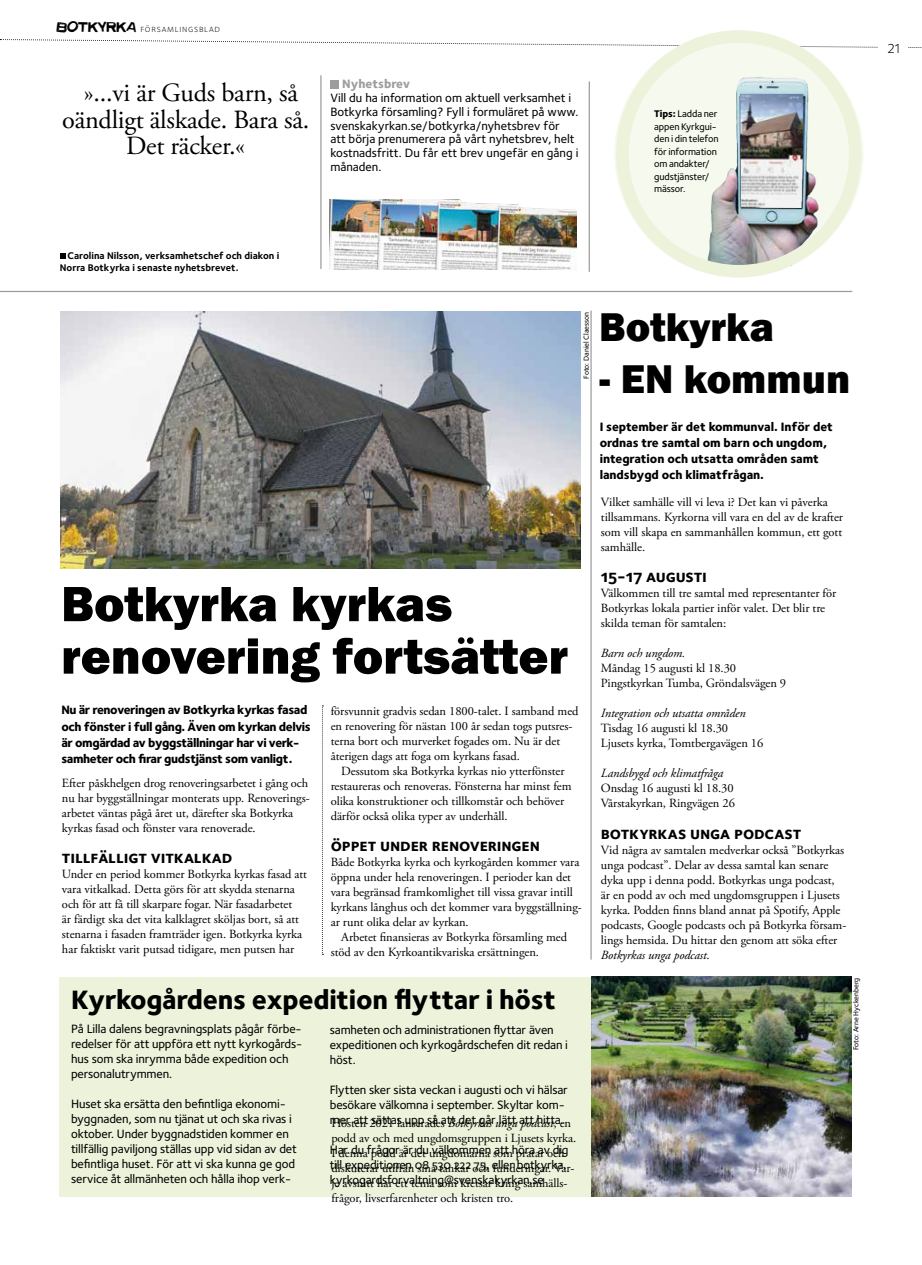
<style>
.page{position:relative;width:922px;height:1265px;background:#fff}
.page>*{position:absolute;margin:0;border:0;box-sizing:border-box;transform-origin:0 0}
.t1{font:800 51.25px/52.5px "Franklin Gothic";color:#000}
.t2{font:800 41.25px "Franklin Gothic";color:#000}
.t3{font:27.5px "Foundry Sterling Extra Bold OSF";letter-spacing:-.01em;color:#000}
.t4{font:26.25px/26.2px "Adobe Garamond Pro";letter-spacing:-.01em;color:#000;text-align:center}
.t5{font:17.5px "Foundry Sterling Bold Expert";letter-spacing:-.01em;color:#000}
.t6{font:17.5px "Foundry Sterling Light OSF";color:#000}
.t7{font:12.5px/15px "Adobe Garamond Pro";letter-spacing:-.005em;color:#000}
.t8{font:12.5px/15px "Foundry Sterling Medium OSF";letter-spacing:-.01em;color:#000}
.t9{font:12.5px/16.2px "Foundry Sterling Extra Bold OSF";letter-spacing:-.03em;color:#000}
.t10{font:12.5px/16.2px "Foundry Sterling Extra Bold OSF";letter-spacing:-.005em;color:#000}
.t11{font:italic 12.5px "Adobe Garamond Pro";letter-spacing:-.005em;color:#000}
.t12{font:12.5px "Foundry Sterling Extra Bold OSF";color:#9d9d9c}
.t13{font:10px/12.5px "Foundry Sterling Medium OSF";letter-spacing:-.01em;color:#000}
.t14{font:10px/12px "Foundry Sterling Bold OSF";color:#000}
.t15{font:10px "Foundry Sterling Light Expert";letter-spacing:.075em;color:#000}
.t16{font:7.5px "Foundry Sterling Medium OSF";color:#000}
.s1{font-family:"Crafty One";font-size:15px}
.s2{font-family:"Foundry Sterling Extra Bold OSF"}
.s3{font-style:italic}
</style>
<div class="page">
<svg style="left:0;top:39px;width:922px;height:9px"></svg>
<div style="left:877px;top:36px;width:30px;height:25px;background:#fff"></div>
<div style="left:59px;top:977px;width:791px;height:220px;background:#ecf3da"></div>
<hr style="left:0;top:291px;width:852px;height:1px;background:#9d9d9c">
<hr style="left:590px;top:311px;width:1px;height:649px;background:#9d9d9c">
<hr style="left:588px;top:81px;width:1px;height:191px;background:#9d9d9c">
<svg style="left:614px;top:30px;width:249px;height:247px;background:#f3f7e8"></svg>
<img style="left:674px;top:33px;width:189px;height:232px">
<img style="left:739px;top:94px;width:64px;height:115px">
<div style="left:616px;top:30px;width:245px;height:247px;border:12px solid #ecf3da;border-radius:50%"></div>
<hr style="left:320px;top:75px;width:1px;height:194px;background:#9d9d9c">
<img style="left:330px;top:200px;width:246px;height:69px">
<div style="left:330px;top:80px;width:9px;height:8px;background:#9d9d9c"></div>
<svg style="left:60px;top:254px;width:5px;height:5px"></svg>
<svg style="left:322px;top:706px;width:1px;height:249px"></svg>
<img style="left:60px;top:311px;width:520px;height:258px">
<img style="left:591px;top:977px;width:259px;height:220px">
<p class="t15" style="left:56px;top:23px;width:165px"><span class="s1">BOTKYRKA</span> församlingsblad</p>
<h3 class="t4" style="left:62px;top:81px;width:248px">»...vi är Guds barn, så oändligt älskade. Bara så.<br>Det räcker.«</h3>
<p class="t12" style="left:342px;top:76px;width:69px">Nyhetsbrev</p>
<p class="t8" style="left:330px;top:91px;width:249px;line-height:13.8px">Vill du ha information om aktuell verksamhet i Botkyrka församling? Fyll i formuläret på www. svenskakyrkan.se/botkyrka/nyhetsbrev för<br>att börja prenumerera på vårt nyhetsbrev, helt kostnadsfritt. Du får ett brev ungefär en gång i månaden.</p>
<p class="t13" style="left:654px;top:108px;width:66px"><span class="s2">Tips:</span> Ladda ner appen Kyrkgui&shy;den i din telefon för information om andakter/ gudstjänster/ mässor.</p>
<p class="t14" style="left:60px;top:250px;width:221px;text-indent:8px">Carolina Nilsson, verksamhetschef och diakon i<br>Norra Botkyrka i senaste nyhetsbrevet.</p>
<p class="t16" style="left:582px;top:379px;width:69px;rotate:-90deg">Foto: Daniel Claesson</p>
<h1 class="t1" style="left:61px;top:578px;width:508px">Botkyrka kyrkas renovering fortsätter</h1>
<p class="t9" style="left:61px;top:702px;width:251px">Nu är renoveringen av Botkyrka kyrkas fasad och fönster i full gång. Även om kyrkan delvis är omgärdad av byggställningar har vi verk&shy;samheter och firar gudstjänst som vanligt.</p>
<p class="t7" style="left:330px;top:704px;width:249px">försvunnit gradvis sedan 1800-talet. I samband med en renovering för nästan 100 år sedan togs putsres&shy;terna bort och murverket fogades om. Nu är det återigen dags att foga om kyrkans fasad.</p>
<p class="t7" style="left:330px;top:764px;width:242px;text-indent:11px">Dessutom ska Botkyrka kyrkas nio ytterfönster restaureras och renoveras. Fönsterna har minst fem olika konstruktioner och tillkomstår och behöver därför också olika typer av underhåll.</p>
<h3 class="t5" style="left:330px;top:835px;width:211px">öppet under renoveringen</h3>
<p class="t7" style="left:330px;top:855px;width:253px">Både Botkyrka kyrka och kyrkogården kommer vara öppna under hela renoveringen. I perioder kan det vara begränsad framkomlighet till vissa gravar intill kyrkans långhus och det kommer vara byggställning&shy;ar runt olika delar av kyrkan.</p>
<p class="t7" style="left:330px;top:930px;width:238px;text-indent:11px">Arbetet finansieras av Botkyrka församling med stöd av den Kyrkoantikvariska ersättningen.</p>
<p class="t7" style="left:62px;top:776px;width:249px">Efter påskhelgen drog renoveringsarbetet i gång och nu har byggställningar monterats upp. Renoverings&shy;arbetet väntas pågå året ut, därefter ska Botkyrka kyrkas fasad och fönster vara renoverade.</p>
<h3 class="t5" style="left:62px;top:847px;width:172px">tillfälligt vitkalkad</h3>
<p class="t7" style="left:62px;top:867px;width:246px">Under en period kommer Botkyrka kyrkas fasad att vara vitkalkad. Detta görs för att skydda stenarna och för att få till skarpare fogar. När fasadarbetet<br>är färdigt ska det vita kalklagret sköljas bort, så att stenarna i fasaden framträder igen. Botkyrka kyrka har faktiskt varit putsad tidigare, men putsen har</p>
<h3 class="t3" style="left:71px;top:982px;width:486px">Kyrkogårdens expedition flyttar i höst</h3>
<p class="t8" style="left:71px;top:1021px;width:233px">På Lilla dalens begravningsplats pågår förbe&shy;redelser för att uppföra ett nytt kyrkogårds&shy;hus som ska inrymma både expedition och personalutrymmen.</p>
<p class="t8" style="left:71px;top:1096px;width:227px">Huset ska ersätta den befintliga ekonomi&shy;byggnaden, som nu tjänat ut och ska rivas i oktober. Under byggnadstiden kommer en tillfällig paviljong ställas upp vid sidan av det befintliga huset. För att vi ska kunna ge god service åt allmänheten och hålla ihop verk-</p>
<p class="t8" style="left:330px;top:1022px;width:240px">samheten och administrationen flyttar även expeditionen och kyrkogårdschefen dit redan i höst.</p>
<p class="t8" style="left:330px;top:1082px;width:240px">Flytten sker sista veckan i augusti och vi hälsar besökare välkomna i september. Skyltar kom&shy;mer att sättas upp så att det går lätt att hitta.</p>
<p class="t8" style="left:330px;top:1142px;width:240px">Har du frågor är du välkommen att höra av dig till expeditionen 08 530 222 75, eller botkyrka. kyrkogardsforvaltning@svenskakyrkan.se</p>
<p class="t7" style="left:331px;top:1116px;width:246px">Hösten 2021 lanserades <span class="s3">Botkyrkas unga podcast</span>, en podd av och med ungdomsgruppen i Ljusets kyrka.<br>I denna podd är det ungdomarna som pratar och diskuterar utifrån sina tankar och funderingar. Var&shy;je avsnitt har ett tema som kretsar kring samhälls&shy;frågor, livserfarenheter och kristen tro.</p>
<h2 class="t2" style="left:599px;top:300px;width:176px">Botkyrka</h2>
<h2 class="t2" style="left:599px;top:353px;width:252px">- EN kommun</h2>
<p class="t10" style="left:599px;top:418px;width:235px">I september är det kommunval. Inför det ordnas tre samtal om barn och ungdom, integration och utsatta områden samt landsbygd och klimatfrågan.</p>
<p class="t7" style="left:600px;top:495px;width:243px">Vilket samhälle vill vi leva i? Det kan vi påverka tillsammans. Kyrkorna vill vara en del av de krafter som vill skapa en sammanhållen kommun, ett gott samhälle.</p>
<h3 class="t5" style="left:600px;top:566px;width:108px">15-17 augusti</h3>
<p class="t7" style="left:600px;top:586px;width:237px">Välkommen till tre samtal med representanter för<br>Botkyrkas lokala partier inför valet. Det blir tre skilda teman för samtalen:</p>
<p class="t11" style="left:600px;top:646px;width:86px">Barn och ungdom.</p>
<p class="t7" style="left:600px;top:661px;width:187px">Måndag 15 augusti kl 18.30<br>Pingstkyrkan Tumba, Gröndalsvägen 9</p>
<p class="t11" style="left:600px;top:706px;width:146px">Integration och utsatta områden</p>
<p class="t7" style="left:600px;top:721px;width:164px">Tisdag 16 augusti kl 18.30<br>Ljusets kyrka, Tomtbergavägen 16</p>
<p class="t11" style="left:600px;top:766px;width:124px">Landsbygd och klimatfråga</p>
<p class="t7" style="left:600px;top:781px;width:135px">Onsdag 16 augusti kl 18.30<br>Vårstakyrkan, Ringvägen 26</p>
<h3 class="t5" style="left:600px;top:822px;width:202px">botkyrkas unga podcast</h3>
<p class="t7" style="left:600px;top:842px;width:247px">Vid några av samtalen medverkar också ”Botkyrkas unga podcast”. Delar av dessa samtal kan senare dyka upp i denna podd. Botkyrkas unga podcast, är en podd av och med ungdomsgruppen i Ljusets kyrka. Podden finns bland annat på Spotify, Apple podcasts, Google podcasts och på Botkyrka försam&shy;lings hemsida. Du hittar den genom att söka efter <span class="s3">Botkyrkas unga podcast</span>.</p>
<p class="t16" style="left:851px;top:1050px;width:74px;rotate:-90deg">Foto: Arne Hyckenberg</p>
<h3 class="t6" style="left:887px;top:37px;width:14px">21</h3>
</div>
